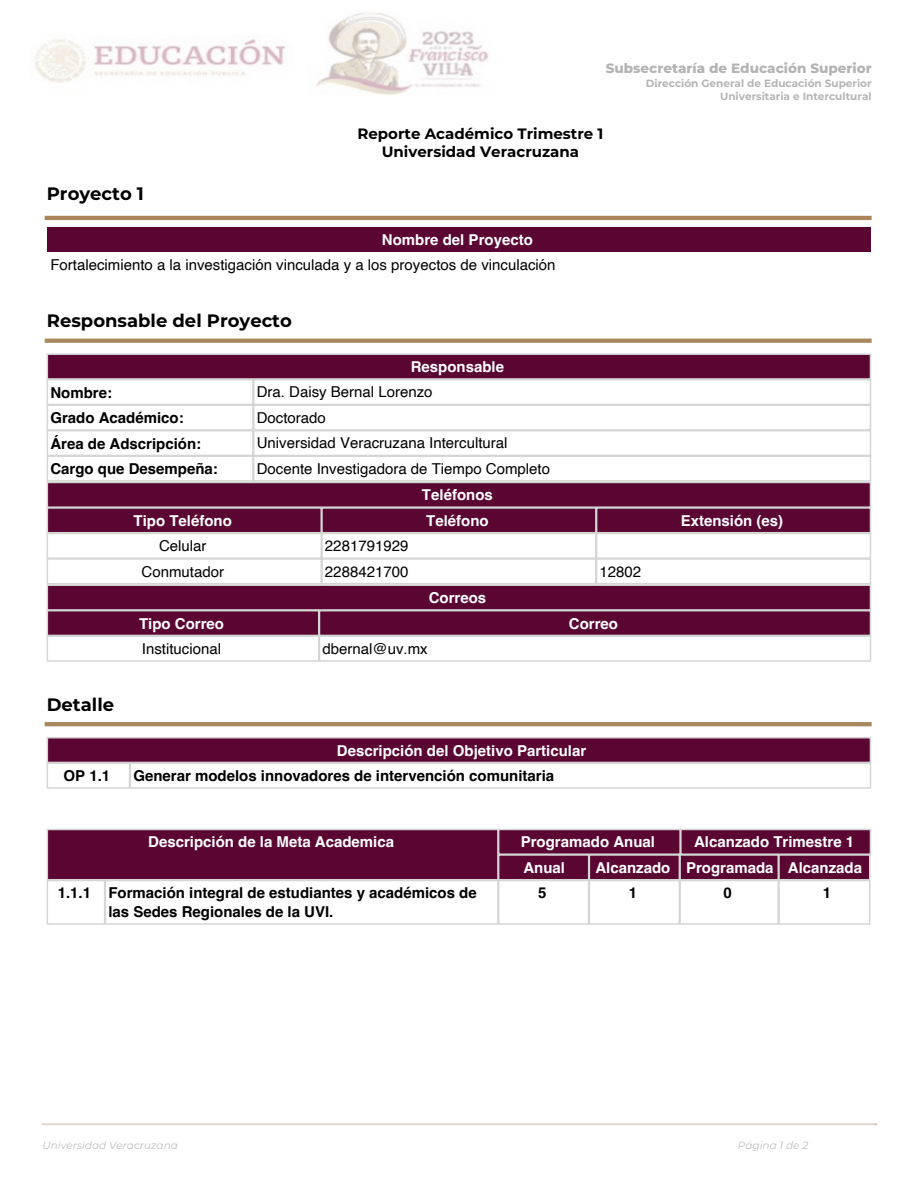
<style>
.page{position:relative;width:918px;height:1188px;background:#fff}
.page>*{position:absolute;margin:0;border:0;box-sizing:border-box;transform-origin:0 0}
.t1{font:700 18px "Montserrat";color:#000001}
.t2{font:15px "Helvetica";color:#000001}
.t3{font:700 15px "Helvetica";color:#fff}
.t4{font:700 15px/18.8px "Helvetica";color:#000001}
.t5{font:700 15px/18.8px "Montserrat";color:#000001;text-align:center}
.t6{font:800 13.5px "Montserrat";color:rgb(0 0 1/.3)}
.t7{font:700 10.5px/13.2px "Montserrat";color:rgb(0 0 1/.3);text-align:right}
.t8{font:italic 10.5px "Montserrat";color:rgb(35 31 32/.3)}
</style>
<div class="page">
<div style="left:778px;top:880px;width:92px;height:45px;border:2px solid #d4d6d4"></div>
<div style="left:679px;top:880px;width:100px;height:45px;border:2px solid #d4d6d4"></div>
<div style="left:589px;top:880px;width:91px;height:45px;border:2px solid #d4d6d4"></div>
<div style="left:498px;top:880px;width:91px;height:45px;border:2px solid #d4d6d4"></div>
<div style="left:105px;top:880px;width:394px;height:45px;border:2px solid #d4d6d4"></div>
<div style="left:47px;top:880px;width:58px;height:45px;border:2px solid #d4d6d4"></div>
<div style="left:779px;top:855px;width:91px;height:25px;background:#5b0533"></div>
<div style="left:778px;top:854px;width:92px;height:26px;border:2px solid #d4d6d4"></div>
<div style="left:680px;top:855px;width:98px;height:25px;background:#5b0533"></div>
<div style="left:679px;top:854px;width:100px;height:26px;border:2px solid #d4d6d4"></div>
<div style="left:589px;top:855px;width:90px;height:25px;background:#5b0533"></div>
<div style="left:589px;top:854px;width:91px;height:26px;border:2px solid #d4d6d4"></div>
<div style="left:499px;top:855px;width:90px;height:25px;background:#5b0533"></div>
<div style="left:498px;top:854px;width:91px;height:26px;border:2px solid #d4d6d4"></div>
<div style="left:681px;top:829px;width:189px;height:25px;background:#5b0533"></div>
<div style="left:680px;top:829px;width:191px;height:26px;border:2px solid #d4d6d4"></div>
<div style="left:499px;top:829px;width:181px;height:25px;background:#5b0533"></div>
<div style="left:498px;top:829px;width:183px;height:26px;border:2px solid #d4d6d4"></div>
<div style="left:47px;top:829px;width:451px;height:51px;background:#5b0533"></div>
<div style="left:47px;top:829px;width:452px;height:51px;border:2px solid #d4d6d4"></div>
<div style="left:130px;top:762px;width:741px;height:27px;border:2px solid #d4d6d4"></div>
<div style="left:47px;top:762px;width:83px;height:27px;border:2px solid #d4d6d4"></div>
<div style="left:47px;top:738px;width:823px;height:24px;background:#5b0533"></div>
<div style="left:47px;top:737px;width:824px;height:26px;border:2px solid #d4d6d4"></div>
<div style="left:319px;top:635px;width:552px;height:27px;border:2px solid #d4d6d4"></div>
<div style="left:47px;top:635px;width:272px;height:27px;border:2px solid #d4d6d4"></div>
<div style="left:319px;top:611px;width:551px;height:24px;background:#5b0533"></div>
<div style="left:319px;top:610px;width:552px;height:26px;border:2px solid #d4d6d4"></div>
<div style="left:47px;top:611px;width:272px;height:24px;background:#5b0533"></div>
<div style="left:47px;top:610px;width:272px;height:26px;border:2px solid #d4d6d4"></div>
<div style="left:47px;top:585px;width:823px;height:25px;background:#5b0533"></div>
<div style="left:47px;top:584px;width:824px;height:27px;border:2px solid #d4d6d4"></div>
<div style="left:596px;top:558px;width:275px;height:26px;border:2px solid #d4d6d4"></div>
<div style="left:321px;top:558px;width:276px;height:26px;border:2px solid #d4d6d4"></div>
<div style="left:47px;top:558px;width:275px;height:26px;border:2px solid #d4d6d4"></div>
<div style="left:596px;top:533px;width:275px;height:26px;border:2px solid #d4d6d4"></div>
<div style="left:321px;top:533px;width:276px;height:26px;border:2px solid #d4d6d4"></div>
<div style="left:47px;top:533px;width:275px;height:26px;border:2px solid #d4d6d4"></div>
<div style="left:597px;top:508px;width:273px;height:25px;background:#5b0533"></div>
<div style="left:596px;top:507px;width:275px;height:26px;border:2px solid #d4d6d4"></div>
<div style="left:322px;top:508px;width:274px;height:25px;background:#5b0533"></div>
<div style="left:321px;top:507px;width:276px;height:26px;border:2px solid #d4d6d4"></div>
<div style="left:47px;top:508px;width:274px;height:25px;background:#5b0533"></div>
<div style="left:47px;top:507px;width:275px;height:26px;border:2px solid #d4d6d4"></div>
<div style="left:47px;top:482px;width:823px;height:25px;background:#5b0533"></div>
<div style="left:47px;top:482px;width:824px;height:26px;border:2px solid #d4d6d4"></div>
<div style="left:253px;top:455px;width:618px;height:27px;border:2px solid #d4d6d4"></div>
<div style="left:47px;top:455px;width:207px;height:27px;border:2px solid #d4d6d4"></div>
<div style="left:253px;top:430px;width:618px;height:26px;border:2px solid #d4d6d4"></div>
<div style="left:47px;top:430px;width:207px;height:26px;border:2px solid #d4d6d4"></div>
<div style="left:253px;top:404px;width:618px;height:27px;border:2px solid #d4d6d4"></div>
<div style="left:47px;top:404px;width:207px;height:27px;border:2px solid #d4d6d4"></div>
<div style="left:253px;top:379px;width:618px;height:26px;border:2px solid #d4d6d4"></div>
<div style="left:47px;top:379px;width:207px;height:26px;border:2px solid #d4d6d4"></div>
<div style="left:47px;top:354px;width:823px;height:25px;background:#5b0533"></div>
<div style="left:47px;top:353px;width:824px;height:27px;border:2px solid #d4d6d4"></div>
<div style="left:47px;top:227px;width:823px;height:25px;background:#5b0533"></div>
<img style="left:34px;top:13px;width:455px;height:82px">
<hr style="left:45px;top:216px;width:827px;height:4px;background:#a9875d">
<svg style="left:45px;top:339px;width:827px;height:4px;background:#ac8c64"></svg>
<hr style="left:45px;top:722px;width:827px;height:4px;background:#a9875d">
<hr style="left:43px;top:1123px;width:833px;height:2px;background:#e5dbce">
<p class="t6" style="left:606px;top:58px;width:267px">Subsecretaría de Educación Superior</p>
<p class="t7" style="left:646px;top:76px;width:227px">Dirección General de Educación Superior<br>Universitaria e Intercultural</p>
<p class="t1" style="left:47px;top:181px;width:99px">Proyecto 1</p>
<p class="t5" style="left:357px;top:123px;width:247px">Reporte Académico Trimestre 1<br>Universidad Veracruzana</p>
<p class="t3" style="left:382px;top:231px;width:152px">Nombre del Proyecto</p>
<p class="t2" style="left:50px;top:254px;width:507px">Fortalecimiento a la investigación vinculada y a los proyectos de vinculación</p>
<p class="t1" style="left:47px;top:308px;width:247px">Responsable del Proyecto</p>
<p class="t3" style="left:411px;top:358px;width:95px">Responsable</p>
<p class="t4" style="left:50px;top:385px;width:63px">Nombre:</p>
<p class="t2" style="left:257px;top:381px;width:177px">Dra. Daisy Bernal Lorenzo</p>
<p class="t4" style="left:50px;top:410px;width:135px">Grado Académico:</p>
<p class="t2" style="left:257px;top:406px;width:71px">Doctorado</p>
<p class="t4" style="left:50px;top:436px;width:152px">Área de Adscripción:</p>
<p class="t2" style="left:257px;top:432px;width:252px">Universidad Veracruzana Intercultural</p>
<p class="t4" style="left:50px;top:461px;width:169px">Cargo que Desempeña:</p>
<p class="t2" style="left:257px;top:457px;width:295px">Docente Investigadora de Tiempo Completo</p>
<p class="t3" style="left:422px;top:486px;width:72px">Teléfonos</p>
<p class="t3" style="left:134px;top:511px;width:100px">Tipo Teléfono</p>
<p class="t3" style="left:426px;top:511px;width:64px">Teléfono</p>
<p class="t3" style="left:681px;top:511px;width:104px">Extensión (es)</p>
<p class="t2" style="left:159px;top:534px;width:49px">Celular</p>
<p class="t2" style="left:325px;top:534px;width:85px">2281791929</p>
<p class="t2" style="left:142px;top:560px;width:84px">Conmutador</p>
<p class="t2" style="left:325px;top:560px;width:85px">2288421700</p>
<p class="t2" style="left:600px;top:560px;width:43px">12802</p>
<p class="t3" style="left:429px;top:589px;width:59px">Correos</p>
<p class="t3" style="left:139px;top:614px;width:87px">Tipo Correo</p>
<p class="t3" style="left:569px;top:614px;width:51px">Correo</p>
<p class="t2" style="left:142px;top:637px;width:81px">Institucional</p>
<p class="t2" style="left:323px;top:637px;width:107px">dbernal@uv.mx</p>
<p class="t1" style="left:47px;top:692px;width:69px">Detalle</p>
<p class="t3" style="left:337px;top:741px;width:251px">Descripción del Objetivo Particular</p>
<p class="t4" style="left:64px;top:768px;width:48px">OP 1.1</p>
<p class="t4" style="left:133px;top:768px;width:422px">Generar modelos innovadores de intervención comunitaria</p>
<p class="t3" style="left:148px;top:833px;width:247px">Descripción de la Meta Academica</p>
<p class="t3" style="left:521px;top:833px;width:136px">Programado Anual</p>
<p class="t3" style="left:694px;top:833px;width:162px">Alcanzado Trimestre 1</p>
<p class="t3" style="left:523px;top:858px;width:43px">Anual</p>
<p class="t3" style="left:595px;top:858px;width:268px">Alcanzado Programada Alcanzada</p>
<p class="t4" style="left:108px;top:885px;width:370px;text-indent:-51px">1.1.1 Formación integral de estudiantes y académicos de las Sedes Regionales de la UVI.</p>
<p class="t4" style="left:538px;top:885px;width:10px">5</p>
<p class="t4" style="left:629px;top:885px;width:10px">1</p>
<p class="t4" style="left:724px;top:885px;width:10px">0</p>
<p class="t4" style="left:823px;top:885px;width:10px">1</p>
<p class="t8" style="left:43px;top:1138px;width:137px">Universidad Veracruzana</p>
<p class="t8" style="left:738px;top:1138px;width:72px">Página 1 de 2</p>
</div>
